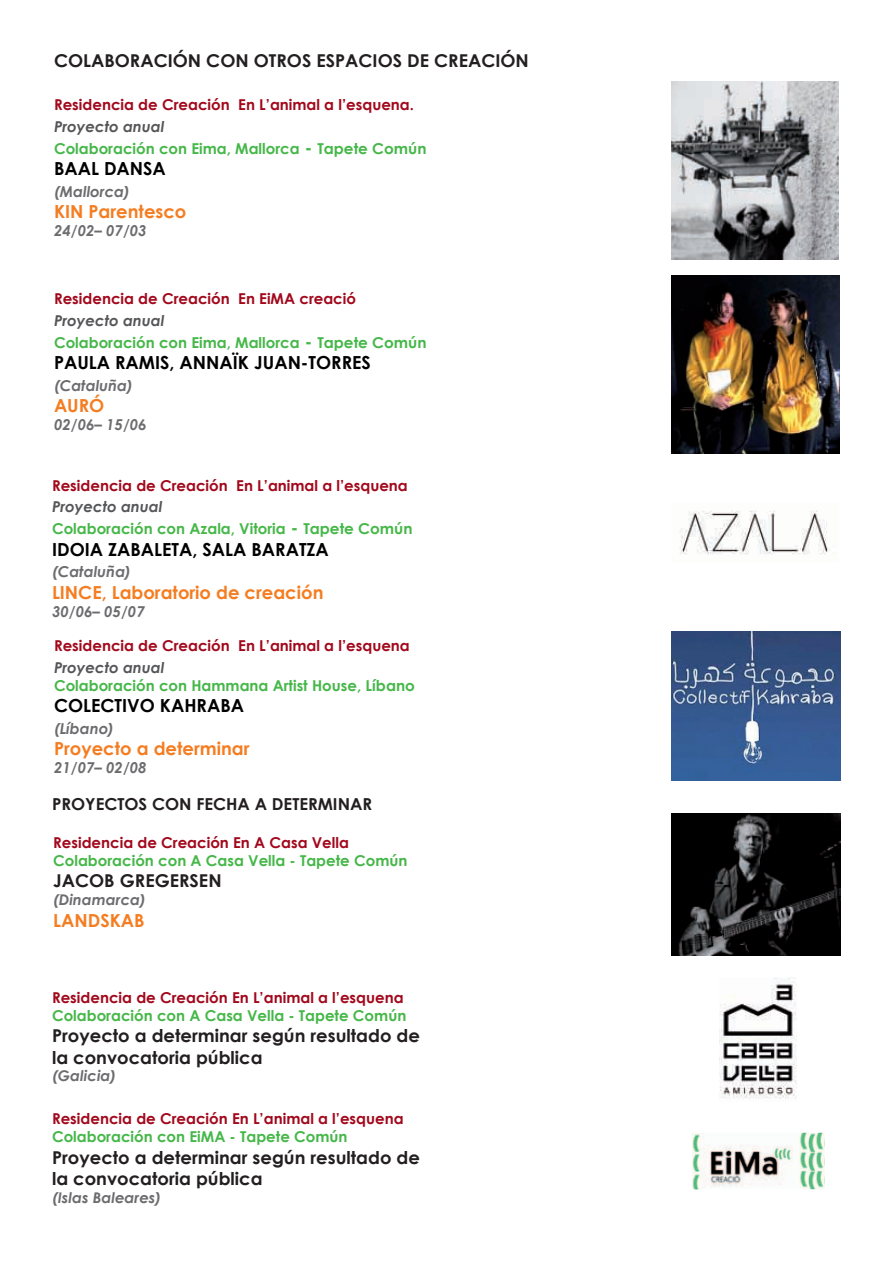
<style>
.page{position:relative;width:893px;height:1263px;background:#fff}
.page>*{position:absolute;margin:0;border:0;box-sizing:border-box;transform-origin:0 0}
.t1{font:700 18px "Century Gothic";color:#000}
.t2{font:700 18px "Century Gothic";color:#f47d21}
.t3{font:700 17.7px/21.3px "Century Gothic";color:#231f20}
.t4{font:700 16.5px "Century Gothic";color:#231f20}
.t5{font:700 15px/21.6px "Century Gothic";color:#46b749}
.t6{font:700 15px "Century Gothic";color:#a2081c}
.t7{font:italic 700 15px "Century Gothic";color:#6c6c6f}
.t8{font:italic 700 15px "Century Gothic";color:#555658}
.t9{font:italic 700 14.7px "Century Gothic";color:#6c6c6f}
.s1{font-style:italic;color:#555658}
.s2{font-size:18px}
</style>
<div class="page">
<img style="left:671px;top:82px;width:168px;height:177px">
<img style="left:671px;top:275px;width:169px;height:178px">
<img style="left:680px;top:510px;width:148px;height:45px">
<img style="left:672px;top:813px;width:168px;height:143px">
<img style="left:720px;top:978px;width:77px;height:121px">
<img style="left:692px;top:1133px;width:133px;height:56px">
<img style="left:672px;top:631px;width:168px;height:149px">
<p class="t3" style="left:54px;top:50px;width:476px">COLABORACIÓN CON OTROS ESPACIOS DE CREACIÓN</p>
<p class="t6" style="left:54px;top:96px;width:361px">Residencia de Creación En L’animal a l’esquena.</p>
<p class="t5" style="left:54px;top:115px;width:374px"><span class="s1">Proyecto anual<br></span>Colaboración con Eima, Mallorca <span class="s2">-</span> Tapete Común</p>
<p class="t1" style="left:54px;top:157px;width:113px">BAAL DANSA</p>
<p class="t7" style="left:54px;top:182px;width:77px">(Mallorca)</p>
<p class="t2" style="left:54px;top:201px;width:134px">KIN Parentesco</p>
<p class="t7" style="left:54px;top:221px;width:94px">24/02– 07/03</p>
<p class="t6" style="left:54px;top:289px;width:304px">Residencia de Creación En EiMA creació</p>
<p class="t5" style="left:54px;top:309px;width:374px"><span class="s1">Proyecto anual<br></span>Colaboración con Eima, Mallorca <span class="s2">-</span> Tapete Común</p>
<p class="t1" style="left:54px;top:351px;width:318px">PAULA RAMIS, ANNAÏK JUAN-TORRES</p>
<p class="t7" style="left:54px;top:376px;width:80px">(Cataluña)</p>
<p class="t2" style="left:54px;top:394px;width:52px">AURÓ</p>
<p class="t7" style="left:54px;top:415px;width:94px">02/06– 15/06</p>
<p class="t6" style="left:52px;top:476px;width:357px">Residencia de Creación En L’animal a l’esquena</p>
<p class="t5" style="left:52px;top:496px;width:362px"><span class="s1">Proyecto anual<br></span>Colaboración con Azala, Vitoria <span class="s2">-</span> Tapete Común</p>
<p class="t1" style="left:52px;top:538px;width:278px">IDOIA ZABALETA, SALA BARATZA</p>
<p class="t7" style="left:52px;top:562px;width:80px">(Cataluña)</p>
<p class="t2" style="left:52px;top:581px;width:273px">LINCE, Laboratorio de creación</p>
<p class="t7" style="left:52px;top:602px;width:94px">30/06– 05/07</p>
<p class="t6" style="left:54px;top:636px;width:357px">Residencia de Creación En L’animal a l’esquena</p>
<p class="t8" style="left:54px;top:657px;width:112px">Proyecto anual</p>
<p class="t5" style="left:54px;top:674px;width:362px">Colaboración con Hammana Artist House, Líbano</p>
<p class="t1" style="left:54px;top:694px;width:192px">COLECTIVO KAHRABA</p>
<p class="t7" style="left:54px;top:719px;width:61px">(Líbano)</p>
<p class="t2" style="left:54px;top:737px;width:197px">Proyecto a determinar</p>
<p class="t7" style="left:54px;top:758px;width:94px">21/07– 02/08</p>
<p class="t4" style="left:52px;top:794px;width:322px">PROYECTOS CON FECHA A DETERMINAR</p>
<p class="t6" style="left:53px;top:833px;width:297px">Residencia de Creación En A Casa Vella</p>
<p class="t5" style="left:53px;top:849px;width:356px">Colaboración con A Casa Vella - Tapete Común</p>
<p class="t3" style="left:53px;top:870px;width:170px">JACOB GREGERSEN</p>
<p class="t9" style="left:53px;top:890px;width:94px">(Dinamarca)</p>
<p class="t2" style="left:53px;top:909px;width:93px">LANDSKAB</p>
<p class="t6" style="left:52px;top:988px;width:353px">Residencia de Creación En L’animal a l’esquena</p>
<p class="t5" style="left:52px;top:1004px;width:356px">Colaboración con A Casa Vella - Tapete Común</p>
<p class="t3" style="left:52px;top:1025px;width:369px">Proyecto a determinar según resultado de la convocatoria pública</p>
<p class="t9" style="left:52px;top:1066px;width:66px">(Galicia)</p>
<p class="t6" style="left:52px;top:1109px;width:353px">Residencia de Creación En L’animal a l’esquena</p>
<p class="t5" style="left:52px;top:1126px;width:297px">Colaboración con EiMA - Tapete Común</p>
<p class="t3" style="left:52px;top:1146px;width:369px">Proyecto a determinar según resultado de la convocatoria pública</p>
<p class="t9" style="left:52px;top:1188px;width:111px">(Islas Baleares)</p>
</div>
